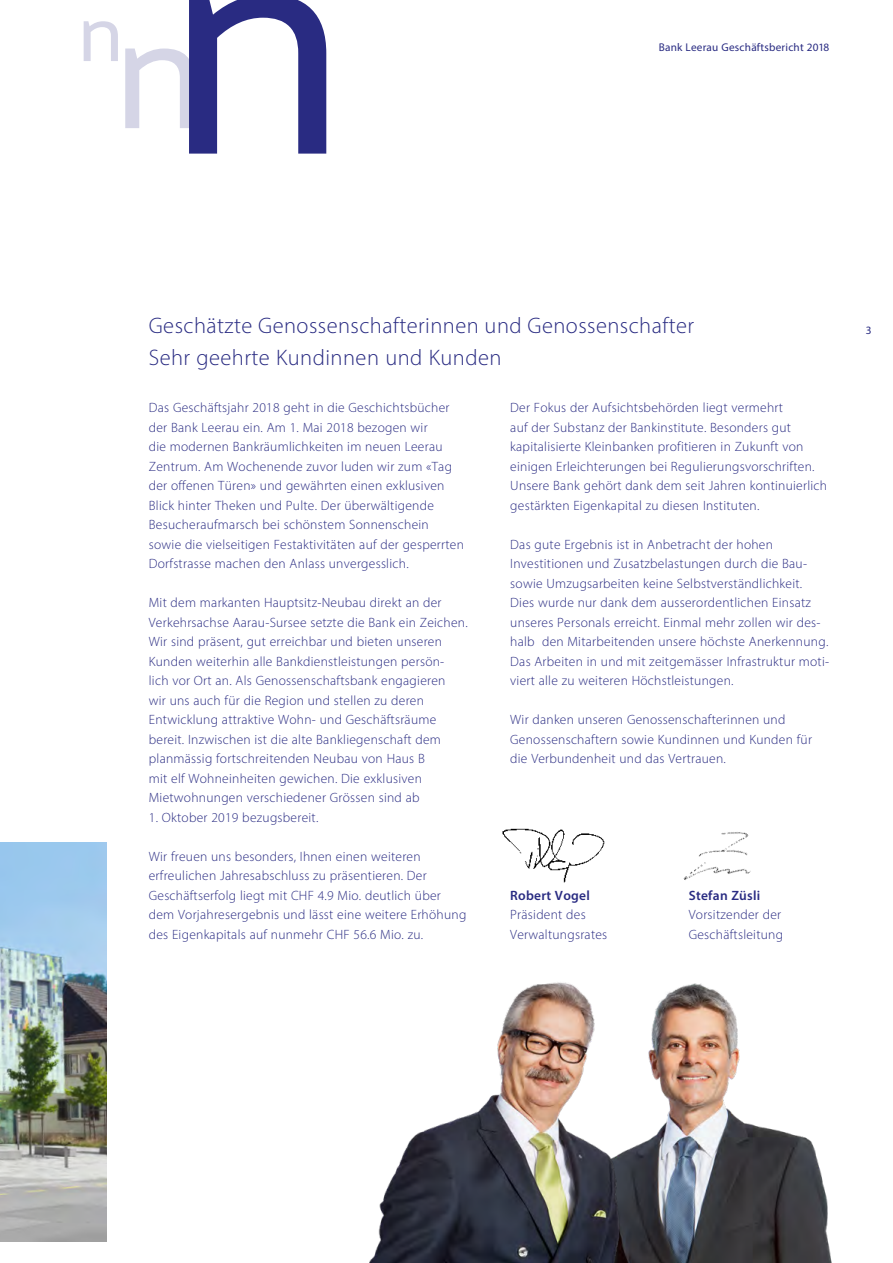
<style>
.page{position:relative;width:893px;height:1263px;background:#fff}
.page>*{position:absolute;margin:0;border:0;box-sizing:border-box;transform-origin:0 0}
.t1{font:300 22.5px/32.2px "Myriad Pro";letter-spacing:.02em;color:#292b82}
.t2{font:300 13.5px/19.5px "Myriad Pro";letter-spacing:.02em;color:#292b82}
.t3{font:600 13.5px "Myriad Pro";letter-spacing:.02em;color:#292b82}
.t4{font:11.25px "Myriad Pro";letter-spacing:.02em;color:#292b82}
</style>
<div class="page">
<img style="left:654px;top:983px;width:178px;height:280px">
<img style="left:683px;top:832px;width:68px;height:48px">
<img style="left:502px;top:828px;width:103px;height:55px">
<svg style="left:125px;top:0;width:201px;height:154px"></svg>
<svg style="left:84px;top:21px;width:34px;height:40px"></svg>
<img style="left:369px;top:982px;width:285px;height:281px">
<img style="left:0;top:842px;width:106px;height:400px">
<p class="t4" style="left:659px;top:40px;width:172px">Bank Leerau Geschäftsbericht 2018</p>
<h1 class="t1" style="left:149px;top:309px;width:547px">Geschätzte Genossenschafterinnen und Genossenschafter<br>Sehr geehrte Kundinnen und Kunden</h1>
<p class="t2" style="left:149px;top:398px;width:317px">Das Geschäftsjahr 2018 geht in die Geschichtsbücher der Bank Leerau ein. Am 1. Mai 2018 bezogen wir<br>die modernen Bankräumlichkeiten im neuen Leerau Zentrum. Am Wochenende zuvor luden wir zum «Tag der offenen Türen» und gewährten einen exklusiven Blick hinter Theken und Pulte. Der überwältigende Besucheraufmarsch bei schönstem Sonnenschein sowie die vielseitigen Festaktivitäten auf der gesperrten Dorfstrasse machen den Anlass unvergesslich.</p>
<p class="t2" style="left:149px;top:593px;width:320px">Mit dem markanten Hauptsitz-Neubau direkt an der Verkehrsachse Aarau-Sursee setzte die Bank ein Zeichen.<br>Wir sind präsent, gut erreichbar und bieten unseren Kunden weiterhin alle Bankdienstleistungen persön-<br>lich vor Ort an. Als Genossenschaftsbank engagieren<br>wir uns auch für die Region und stellen zu deren Entwicklung attraktive Wohn- und Geschäftsräume bereit. Inzwischen ist die alte Bankliegenschaft dem planmässig fortschreitenden Neubau von Haus B<br>mit elf Wohneinheiten gewichen. Die exklusiven Mietwohnungen verschiedener Grössen sind ab</p>
<p class="t2" style="left:149px;top:807px;width:171px">1. Oktober 2019 bezugsbereit.</p>
<p class="t2" style="left:149px;top:846px;width:319px">Wir freuen uns besonders, Ihnen einen weiteren erfreulichen Jahresabschluss zu präsentieren. Der Geschäftserfolg liegt mit CHF 4.9 Mio. deutlich über dem Vorjahresergebnis und lässt eine weitere Erhöhung des Eigenkapitals auf nunmehr CHF 56.6 Mio. zu.</p>
<p class="t2" style="left:510px;top:398px;width:318px">Der Fokus der Aufsichtsbehörden liegt vermehrt<br>auf der Substanz der Bankinstitute. Besonders gut kapitalisierte Kleinbanken profitieren in Zukunft von einigen Erleichterungen bei Regulierungsvorschriften.<br>Unsere Bank gehört dank dem seit Jahren kontinuierlich gestärkten Eigenkapital zu diesen Instituten.</p>
<p class="t2" style="left:510px;top:534px;width:320px">Das gute Ergebnis ist in Anbetracht der hohen Investitionen und Zusatzbelastungen durch die Bau&shy;sowie Umzugsarbeiten keine Selbstverständlichkeit.<br>Dies wurde nur dank dem ausserordentlichen Einsatz unseres Personals erreicht. Einmal mehr zollen wir des&shy;halb den Mitarbeitenden unsere höchste Anerkennung.<br>Das Arbeiten in und mit zeitgemässer Infrastruktur moti&shy;viert alle zu weiteren Höchstleistungen.</p>
<p class="t2" style="left:510px;top:710px;width:303px">Wir danken unseren Genossenschafterinnen und<br>Genossenschaftern sowie Kundinnen und Kunden für die Verbundenheit und das Vertrauen.</p>
<p class="t3" style="left:510px;top:886px;width:81px">Robert Vogel</p>
<p class="t3" style="left:689px;top:886px;width:73px">Stefan Züsli</p>
<p class="t2" style="left:510px;top:905px;width:77px">Präsident des</p>
<p class="t2" style="left:689px;top:905px;width:94px">Vorsitzender der</p>
<p class="t2" style="left:510px;top:924px;width:99px">Verwaltungsrates</p>
<p class="t2" style="left:689px;top:924px;width:96px">Geschäftsleitung</p>
<p class="t4" style="left:866px;top:323px;width:7px">3</p>
</div>
